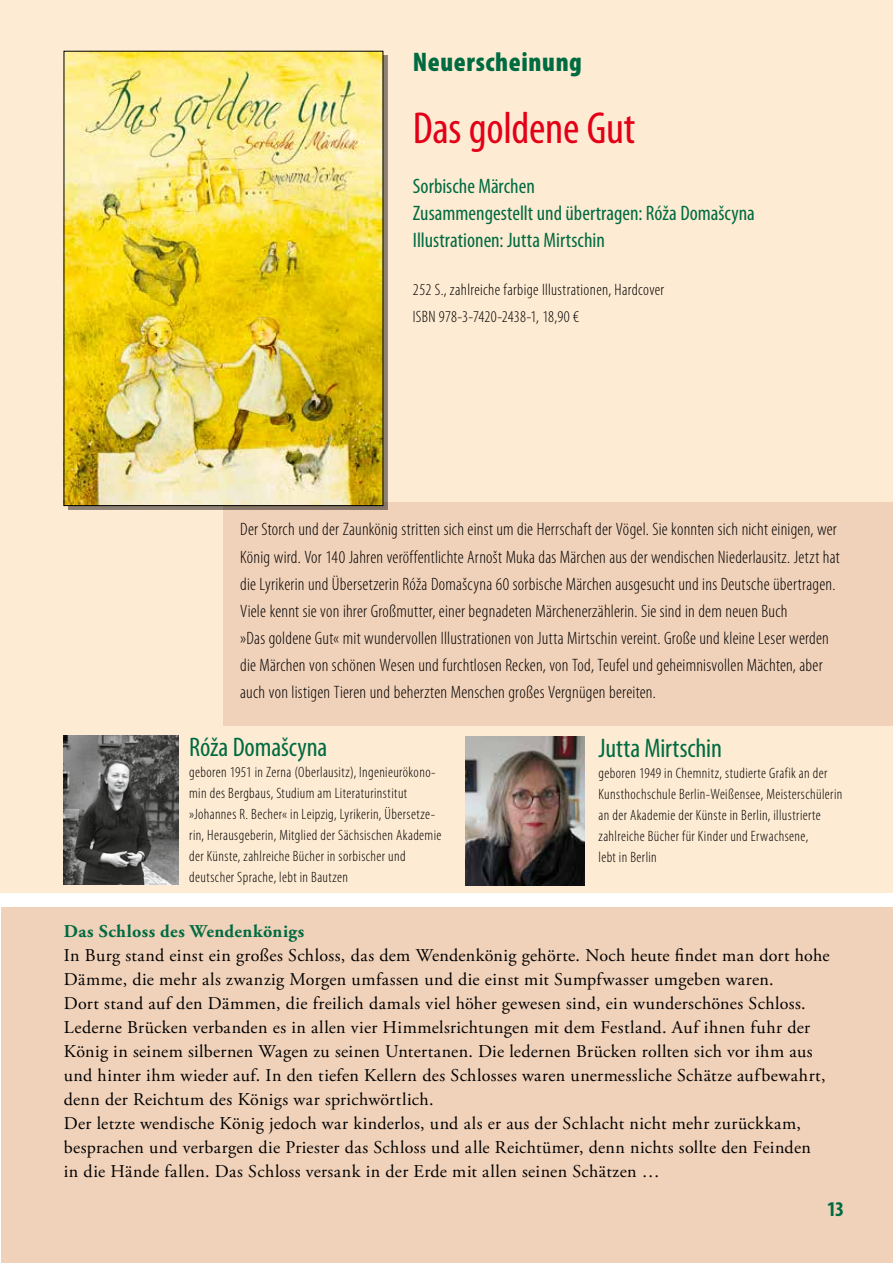
<style>
.page{position:relative;width:893px;height:1263px;background:#fff}
.page>*{position:absolute;margin:0;border:0;box-sizing:border-box;transform-origin:0 0}
.t1{font:condensed 45px "Myriad Pro";letter-spacing:-.005em;color:#e30017}
.t2{font:condensed 27px "Myriad Pro";letter-spacing:-.005em;color:#006b41}
.t3{font:900 condensed 27px "Myriad Pro";letter-spacing:.025em;color:#006b41}
.t4{font:condensed 21px/27px "Myriad Pro";color:#006b41}
.t5{font:700 condensed 21px "Myriad Pro";color:#006b41}
.t6{font:18px/24px "Adobe Garamond Pro";letter-spacing:.02em;color:#000}
.t7{font:300 condensed 18px/27px "Myriad Pro";letter-spacing:.01em;color:#000}
.t8{font:700 18px "Adobe Garamond Pro";letter-spacing:.025em;color:#006b41}
.t9{font:300 condensed 16.5px/27px "Myriad Pro";letter-spacing:.02em;color:#000}
.t10{font:300 condensed 15px/21px "Myriad Pro";letter-spacing:.025em;color:#000}
</style>
<div class="page">
<div style="left:1px;top:0;width:892px;height:893px;background:#feebd3"></div>
<div style="left:1px;top:907px;width:892px;height:356px;background:#f0d1b9"></div>
<hr style="left:0;top:0;width:1px;height:891px;background:#feebd3">
<div style="left:223px;top:502px;width:670px;height:223px;background:#f0d1b9"></div>
<div style="left:68px;top:55px;width:319px;height:455px;background:#000;opacity:.45"></div>
<img style="left:66px;top:53px;width:315px;height:451px">
<img style="left:466px;top:736px;width:119px;height:149px">
<img style="left:64px;top:736px;width:114px;height:148px">
<h2 class="t3" style="left:413px;top:47px;width:171px">Neuerscheinung</h2>
<h1 class="t1" style="left:413px;top:101px;width:224px">Das goldene Gut</h1>
<p class="t4" style="left:413px;top:172px;width:344px">Sorbische Märchen<br>Zusammengestellt und übertragen: Róža Domašcyna<br>Illustrationen: Jutta Mirtschin</p>
<p class="t9" style="left:413px;top:276px;width:253px">252 S., zahlreiche farbige Illustrationen, Hardcover<br>ISBN 978-3-7420-2438-1, 18,90 €</p>
<p class="t7" style="left:240px;top:516px;width:601px">Der Storch und der Zaunkönig stritten sich einst um die Herrschaft der Vögel. Sie konnten sich nicht einigen, wer König wird. Vor 140 Jahren veröffentlichte Arnošt Muka das Märchen aus der wendischen Niederlausitz. Jetzt hat die Lyrikerin und Übersetzerin Róža Domašcyna 60 sorbische Märchen ausgesucht und ins Deutsche übertragen.<br>Viele kennt sie von ihrer Großmutter, einer begnadeten Märchenerzählerin. Sie sind in dem neuen Buch<br>»Das goldene Gut« mit wundervollen Illustrationen von Jutta Mirtschin vereint. Große und kleine Leser werden die Märchen von schönen Wesen und furchtlosen Recken, von Tod, Teufel und geheimnisvollen Mächten, aber auch von listigen Tieren und beherzten Menschen großes Vergnügen bereiten.</p>
<h2 class="t2" style="left:189px;top:731px;width:140px">Róža Domašcyna</h2>
<p class="t10" style="left:189px;top:762px;width:254px">geboren 1951 in Zerna (Oberlausitz), Ingenieurökono&shy;min des Bergbaus, Studium am Literaturinstitut »Johannes R. Becher« in Leipzig, Lyrikerin, Übersetze&shy;rin, Herausgeberin, Mitglied der Sächsischen Akademie der Künste, zahlreiche Bücher in sorbischer und deutscher Sprache, lebt in Bautzen</p>
<h2 class="t2" style="left:598px;top:732px;width:125px">Jutta Mirtschin</h2>
<p class="t10" style="left:598px;top:763px;width:245px">geboren 1949 in Chemnitz, studierte Grafik an der Kunsthochschule Berlin-Weißensee, Meisterschülerin an der Akademie der Künste in Berlin, illustrierte zahlreiche Bücher für Kinder und Erwachsene,<br>lebt in Berlin</p>
<p class="t8" style="left:64px;top:921px;width:242px">Das Schloss des Wendenkönigs</p>
<p class="t6" style="left:64px;top:944px;width:767px">In Burg stand einst ein großes Schloss, das dem Wendenkönig gehörte. Noch heute findet man dort hohe Dämme, die mehr als zwanzig Morgen umfassen und die einst mit Sumpfwasser umgeben waren.<br>Dort stand auf den Dämmen, die freilich damals viel höher gewesen sind, ein wunderschönes Schloss.<br>Lederne Brücken verbanden es in allen vier Himmelsrichtungen mit dem Festland. Auf ihnen fuhr der König in seinem silbernen Wagen zu seinen Untertanen. Die ledernen Brücken rollten sich vor ihm aus und hinter ihm wieder auf. In den tiefen Kellern des Schlosses waren unermessliche Schätze aufbewahrt, denn der Reichtum des Königs war sprichwörtlich.<br>Der letzte wendische König jedoch war kinderlos, und als er aus der Schlacht nicht mehr zurückkam, besprachen und verbargen die Priester das Schloss und alle Reichtümer, denn nichts sollte den Feinden in die Hände fallen. Das Schloss versank in der Erde mit allen seinen Schätzen …</p>
<p class="t5" style="left:827px;top:1195px;width:19px">13</p>
</div>
